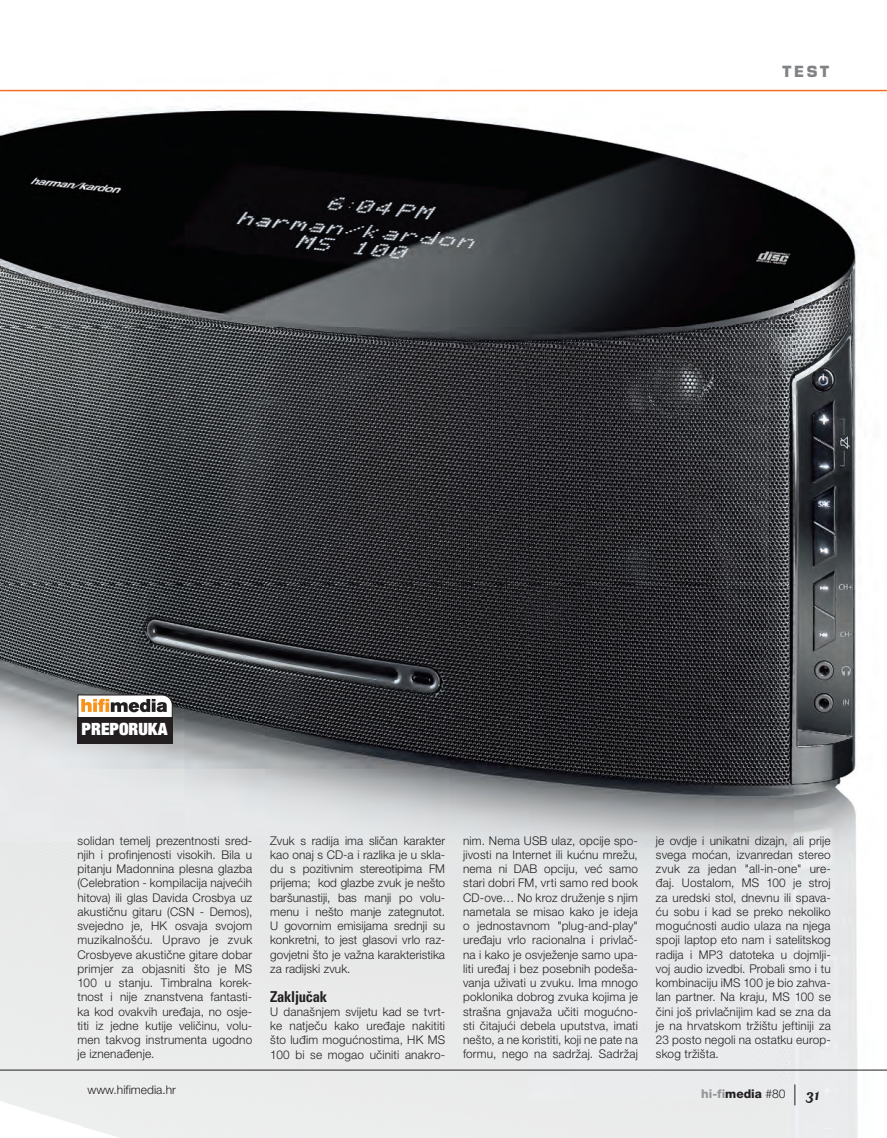
<style>
.page{position:relative;width:887px;height:1138px;background:#fff}
.page>*{position:absolute;margin:0;border:0;box-sizing:border-box;transform-origin:0 0}
.t1{font:900 expanded 16.95px "NCL Helvetica Neue";color:#fff}
.t2{font:700 condensed 15px "Univers LT Std";letter-spacing:-.02em;color:#231f20}
.t3{font:700 15px "Eurostile LT Std";color:#808285}
.t4{font:300 12px/14.2px "NCL Helvetica Neue";letter-spacing:.015em;color:#231f20;text-align:justify}
.t5{font:800 12px "NCL Helvetica Neue";color:#939598}
.s1{color:#231f20}
.s2{font-weight:300;color:#231f20}
.s3{font-family:"Matrix Script";font-weight:700;font-size:18px;color:#231f20}
</style>
<div class="page">
<img style="left:0;top:89px;width:886px;height:1048px">
<svg style="left:77px;top:694px;width:96px;height:23px"></svg>
<div style="left:77px;top:717px;width:96px;height:26px;background:#231f20"></div>
<svg style="left:794px;top:1084px;width:1px;height:20px"></svg>
<hr style="left:1px;top:90px;width:885px;height:1px;background:#f36e21">
<hr style="left:1px;top:1069px;width:885px;height:1px;background:#231f20">
<p class="t3" style="left:782px;top:66px;width:48px">TEST</p>
<h1 class="t1" style="left:82px;top:722px;width:87px">PREPORUKA</h1>
<p class="t4" style="left:77px;top:834px;width:176px">solidan temelj prezentnosti sred&shy;njih i profinjenosti visokih. Bila u pitanju Madonnina plesna glazba (Celebration - kompilacija najvećih hitova) ili glas Davida Crosbya uz akustičnu gitaru (CSN - Demos), svejedno je, HK osvaja svojom muzikalnošću. Upravo je zvuk Crosbyeve akustične gitare dobar primjer za objasniti što je MS 100 u stanju. Timbralna korek&shy;tnost i nije znanstvena fantasti&shy;ka kod ovakvih uređaja, no osje&shy;titi iz jedne kutije veličinu, volu&shy;men takvog instrumenta ugodno je iznenađenje.</p>
<p class="t4" style="left:270px;top:834px;width:176px">Zvuk s radija ima sličan karakter kao onaj s CD-a i razlika je u skla&shy;du s pozitivnim stereotipima FM prijema; kod glazbe zvuk je nešto baršunastiji, bas manji po volu&shy;menu i nešto manje zategnutot.<br>U govornim emisijama srednji su konkretni, to jest glasovi vrlo raz&shy;govjetni što je važna karakteristika za radijski zvuk.</p>
<p class="t2" style="left:270px;top:989px;width:58px">Zaključak</p>
<p class="t4" style="left:270px;top:1005px;width:176px">U današnjem svijetu kad se tvrt&shy;ke natječu kako uređaje nakititi što luđim mogućnostima, HK MS 100 bi se mogao učiniti anakro-</p>
<p class="t4" style="left:463px;top:834px;width:176px">nim. Nema USB ulaz, opcije spo&shy;jivosti na Internet ili kućnu mrežu, nema ni DAB opciju, već samo stari dobri FM, vrti samo red book CD-ove… No kroz druženje s njim nametala se misao kako je ideja o jednostavnom "plug-and-play" uređaju vrlo racionalna i privlač&shy;na i kako je osvježenje samo upa&shy;liti uređaj i bez posebnih podeša&shy;vanja uživati u zvuku. Ima mnogo poklonika dobrog zvuka kojima je strašna gnjavaža učiti mogućno&shy;sti čitajući debela uputstva, imati nešto, a ne koristiti, koji ne pate na formu, nego na sadržaj. Sadržaj</p>
<p class="t4" style="left:655px;top:834px;width:176px">je ovdje i unikatni dizajn, ali prije svega moćan, izvanredan stereo zvuk za jedan "all-in-one" ure&shy;đaj. Uostalom, MS 100 je stroj za uredski stol, dnevnu ili spava&shy;ću sobu i kad se preko nekoliko mogućnosti audio ulaza na njega spoji laptop eto nam i satelitskog radija i MP3 datoteka u dojmlji&shy;voj audio izvedbi. Probali smo i tu kombinaciju iMS 100 je bio zahva&shy;lan partner. Na kraju, MS 100 se čini još privlačnijim kad se zna da je na hrvatskom tržištu jeftiniji za 23 posto negoli na ostatku europ&shy;skog tržišta.</p>
<p class="t4" style="left:87px;top:1083px;width:90px">www.hifimedia.hr</p>
<p class="t5" style="left:701px;top:1088px;width:120px">hi-fi<span class="s1">media</span> <span class="s2">#80</span> <span class="s3">31</span></p>
</div>
